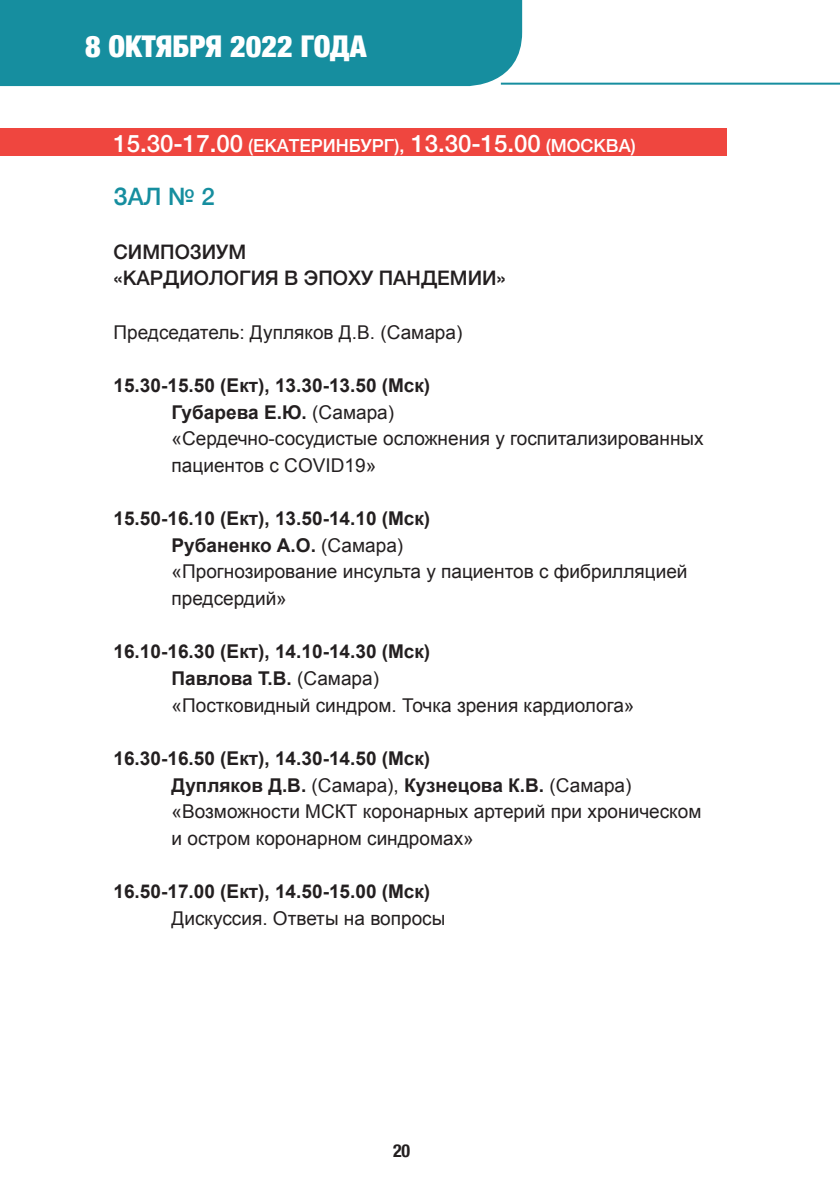
<style>
.page{position:relative;width:840px;height:1191px;background:#fff}
.page>*{position:absolute;margin:0;border:0;box-sizing:border-box;transform-origin:0 0}
.t1{font:900 condensed 30px "Helvetica Neue";color:#fff}
.t2{font:500 24px "Helvetica Neue";color:#168e9f}
.t3{font:500 20px/26.6px "Helvetica Neue";color:#231f20}
.t4{font:19px/26.6px "Arial";color:#231f20}
.t5{font:700 19px "Arial";color:#231f20}
.t6{font:500 18px "Helvetica Neue";color:#fff}
.t7{font:700 condensed 18px "Helvetica Neue";color:#231f20}
.s1{font-size:24px}
.s2{font-weight:700}
.s3{font-family:"Arial";font-weight:400;font-stretch:normal;font-size:20px;color:#fff}
</style>
<div class="page">
<hr style="left:500px;top:83px;width:339px;height:2px;background:#168e9f">
<div style="left:0;top:0;width:522px;height:86px;background:#168e9f"></div>
<div style="left:0;top:128px;width:726px;height:28px;background:#ef463f"></div>
<h1 class="t1" style="left:85px;top:21px;width:283px">8 ОКТЯБРЯ 2022 ГОДА</h1>
<p class="t6" style="left:113px;top:131px;width:523px"><span class="s1">15.30-17.00</span> (ЕКАТЕРИНБУРГ), <span class="s1">13.30-15.00</span> (МОСКВА)</p>
<p class="t2" style="left:113px;top:177px;width:103px">ЗАЛ № 2</p>
<p class="t3" style="left:113px;top:236px;width:393px">СИМПОЗИУМ<br>«КАРДИОЛОГИЯ В ЭПОХУ ПАНДЕМИИ»</p>
<p class="t4" style="left:113px;top:319px;width:350px">Председатель: Дупляков Д.В. (Самара)</p>
<p class="t4" style="left:171px;top:372px;width:533px;text-indent:-58px"><span class="s2">15.30-15.50 (Ект), 13.30-13.50 (Мск)<br>Губарева Е.Ю.</span> (Самара)<br>«Сердечно-сосудистые осложнения у госпитализированных пациентов с COVID19»</p>
<p class="t4" style="left:171px;top:505px;width:517px;text-indent:-58px"><span class="s2">15.50-16.10 (Ект), 13.50-14.10 (Мск)<br>Рубаненко А.О.</span> (Самара)<br>«Прогнозирование инсульта у пациентов с фибрилляцией предсердий»</p>
<p class="t4" style="left:171px;top:638px;width:464px;text-indent:-58px"><span class="s2">16.10-16.30 (Ект), 14.10-14.30 (Мск)<br>Павлова Т.В.</span> (Самара)<br>«Постковидный синдром. Точка зрения кардиолога»</p>
<p class="t4" style="left:171px;top:745px;width:531px;text-indent:-58px"><span class="s2">16.30-16.50 (Ект), 14.30-14.50 (Мск)<br>Дупляков Д.В.</span> (Самара), <span class="s2">Кузнецова К.В.</span> (Самара) «Возможности МСКТ коронарных артерий при хроническом и остром коронарном синдромах»</p>
<p class="t5" style="left:113px;top:879px;width:318px">16.50-17.00 (Ект), 14.50-15.00 (Мск)</p>
<p class="t4" style="left:171px;top:905px;width:275px">Дискуссия. Ответы на вопросы</p>
<p class="t7" style="left:393px;top:1135px;width:30px">20 <span class="s3">|</span></p>
</div>
